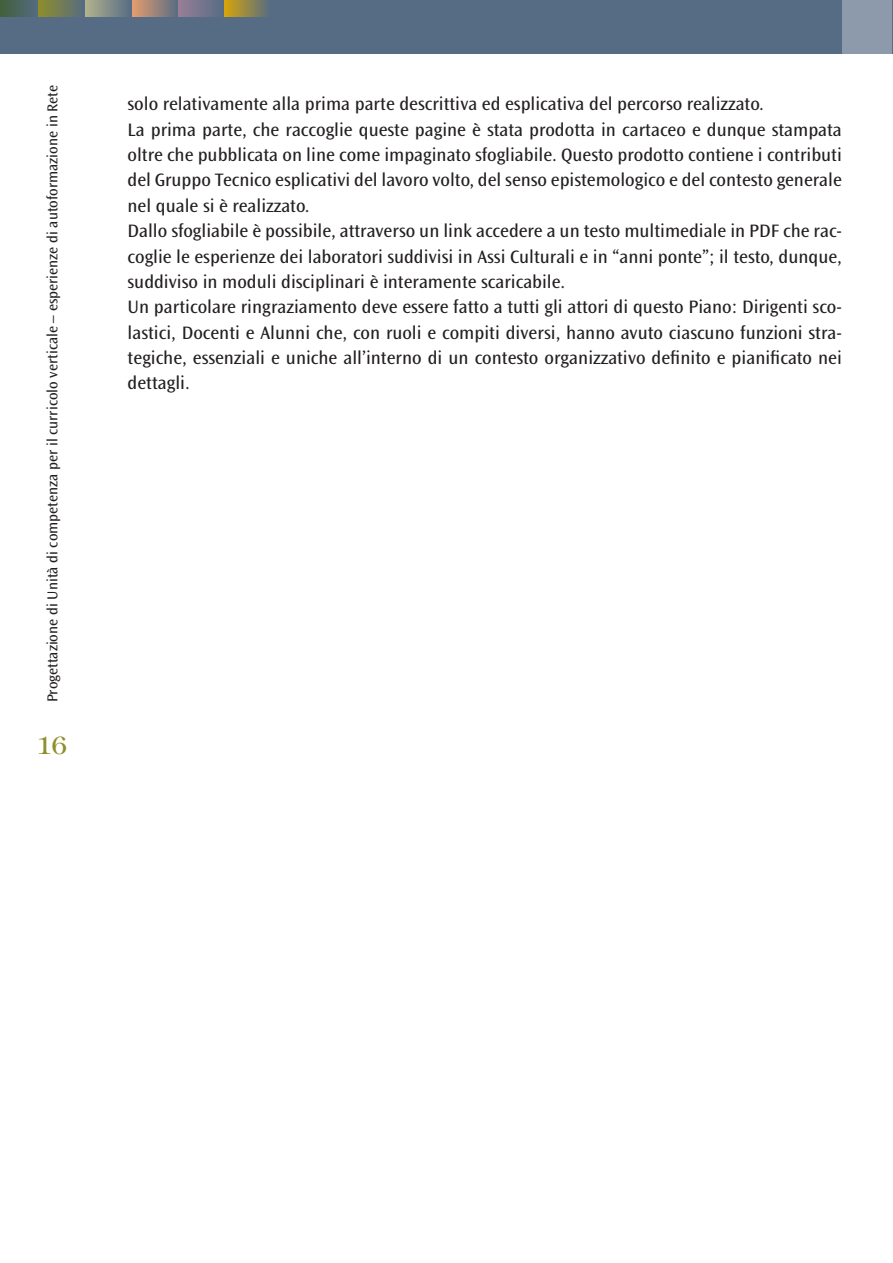
<style>
.page{position:relative;width:893px;height:1263px;background:#fff}
.page>*{position:absolute;margin:0;border:0;box-sizing:border-box;transform-origin:0 0}
.t1{font:24px "Tiffany Std";color:#8f8e2a}
.t2{font:18.75px/25.3px "Ocean Sans Std";color:#231f20}
.t3{font:15px "Ocean Sans Std";color:#231f20}
</style>
<div class="page">
<div style="left:0;top:0;width:893px;height:53px;background:#556c84"></div>
<div style="left:843px;top:0;width:49px;height:53px;background:#8d9aab"></div>
<div style="left:178px;top:0;width:46px;height:17px;background:linear-gradient(to right,#997f98,#586c84)"></div>
<div style="left:38px;top:0;width:46px;height:17px;background:linear-gradient(to right,#8f8e29,#586d7f)"></div>
<div style="left:132px;top:0;width:46px;height:17px;background:linear-gradient(to right,#e59d6f,#5c6e83)"></div>
<div style="left:85px;top:0;width:46px;height:17px;background:linear-gradient(to right,#b3b18e,#596f84)"></div>
<div style="left:224px;top:0;width:46px;height:17px;background:linear-gradient(to right,#d6a50b,#5a6e7e)"></div>
<div style="left:0;top:0;width:38px;height:17px;background:linear-gradient(to right,#42603a,#536b7e)"></div>
<p class="t3" style="left:44px;top:702px;width:619px;rotate:-90deg">Progettazione di Unità di competenza per il curricolo verticale – esperienze di autoformazione in Rete</p>
<p class="t1" style="left:38px;top:730px;width:30px">16</p>
<p class="t2" style="left:128px;top:92px;width:716px">solo relativamente alla prima parte descrittiva ed esplicativa del percorso realizzato.<br>La prima parte, che raccoglie queste pagine è stata prodotta in cartaceo e dunque stampata oltre che pubblicata on line come impaginato sfogliabile. Questo prodotto contiene i contributi del Gruppo Tecnico esplicativi del lavoro volto, del senso epistemologico e del contesto generale nel quale si è realizzato.<br>Dallo sfogliabile è possibile, attraverso un link accedere a un testo multimediale in PDF che rac&shy;coglie le esperienze dei laboratori suddivisi in Assi Culturali e in “anni ponte”; il testo, dunque, suddiviso in moduli disciplinari è interamente scaricabile.<br>Un particolare ringraziamento deve essere fatto a tutti gli attori di questo Piano: Dirigenti sco&shy;lastici, Docenti e Alunni che, con ruoli e compiti diversi, hanno avuto ciascuno funzioni stra&shy;tegiche, essenziali e uniche all’interno di un contesto organizzativo definito e pianificato nei dettagli.</p>
</div>
